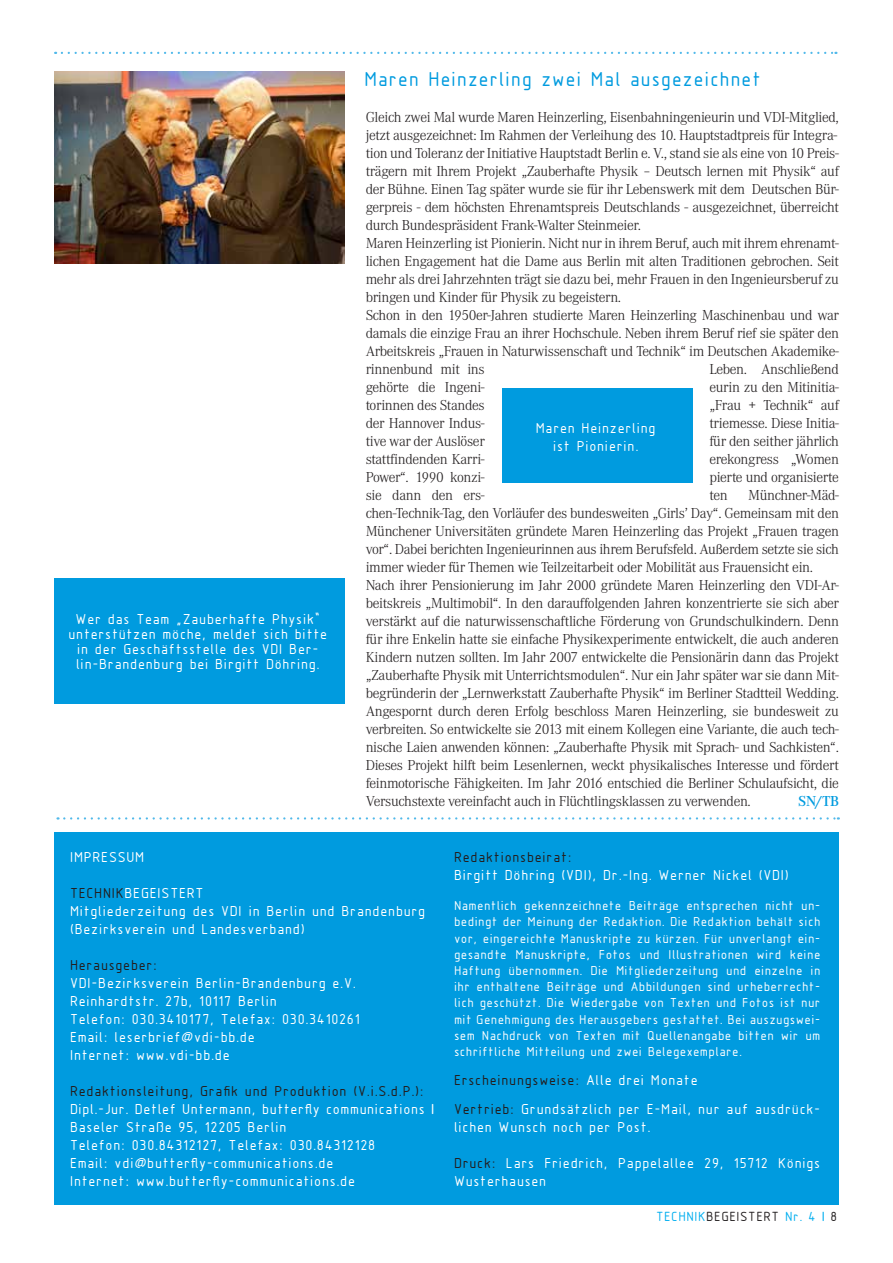
<style>
.page{position:relative;width:893px;height:1263px;background:#fff}
.page>*{position:absolute;margin:0;border:0;box-sizing:border-box;transform-origin:0 0}
.t1{font:21px "Isonorm 3098 LW20";color:#009bdf}
.t2{font:300 15px/18px "Corporate A";letter-spacing:-.025em;color:#231f20}
.t3{font:15px/18px "Isonorm 3098 LW20";color:#fff}
.t4{font:15px "Isonorm 3098 LW20";color:#231f20}
.t5{font:600 15px "Corporate A";color:#009bdf}
.t6{font:13.8px "Isonorm 3098 LW20";color:#00aeef}
.t7{font:13.5px/16.2px "Isonorm 3098 LW20";letter-spacing:-.01em;color:#fff;text-align:justify}
.s1{color:#231f20}
</style>
<div class="page">
<svg style="left:62px;top:52px;width:774px;height:2px"></svg>
<img style="left:54px;top:71px;width:290px;height:193px">
<div style="left:54px;top:833px;width:785px;height:372px;background:#009bdf"></div>
<div style="left:502px;top:389px;width:190px;height:94px;background:#009bdf"></div>
<svg style="left:58px;top:817px;width:781px;height:2px"></svg>
<div style="left:54px;top:578px;width:290px;height:125px;background:#009bdf"></div>
<p class="t3" style="left:69px;top:612px;width:261px;line-height:15px;text-align:center">Wer das Team „Zauberhafte Physik“ unterstützen möche, meldet sich bitte in der Geschäftsstelle des VDI Ber&shy;lin-Brandenburg bei Birgitt Döhring.</p>
<h1 class="t1" style="left:366px;top:68px;width:399px">Maren Heinzerling zwei Mal ausgezeichnet</h1>
<p class="t2" style="left:366px;top:108px;width:475px">Gleich zwei Mal wurde Maren Heinzerling, Eisenbahningenieurin und VDI-Mitglied, jetzt ausgezeichnet: Im Rahmen der Verleihung des 10. Hauptstadtpreis für Integra&shy;tion und Toleranz der Initiative Hauptstadt Berlin e. V., stand sie als eine von 10 Preis&shy;trägern mit Ihrem Projekt „Zauberhafte Physik – Deutsch lernen mit Physik“ auf der Bühne. Einen Tag später wurde sie für ihr Lebenswerk mit dem Deutschen Bür&shy;gerpreis - dem höchsten Ehrenamtspreis Deutschlands - ausgezeichnet, überreicht durch Bundespräsident Frank-Walter Steinmeier.<br>Maren Heinzerling ist Pionierin. Nicht nur in ihrem Beruf, auch mit ihrem ehrenamt&shy;lichen Engagement hat die Dame aus Berlin mit alten Traditionen gebrochen. Seit mehr als drei Jahrzehnten trägt sie dazu bei, mehr Frauen in den Ingenieursberuf zu bringen und Kinder für Physik zu begeistern.<br>Schon in den 1950er-Jahren studierte Maren Heinzerling Maschinenbau und war damals die einzige Frau an ihrer Hochschule. Neben ihrem Beruf rief sie später den Arbeitskreis „Frauen in Naturwissenschaft und Technik“ im Deutschen Akademike&shy;rinnenbund mit ins</p>
<p class="t2" style="left:709px;top:360px;width:131px">Leben. Anschließend</p>
<p class="t2" style="left:366px;top:378px;width:121px">gehörte die Ingeni-</p>
<p class="t2" style="left:709px;top:378px;width:131px">eurin zu den Mitinitia-</p>
<p class="t2" style="left:366px;top:396px;width:121px">torinnen des Standes</p>
<p class="t2" style="left:709px;top:396px;width:131px">„Frau + Technik“ auf</p>
<p class="t2" style="left:366px;top:414px;width:121px">der Hannover Indus-</p>
<p class="t2" style="left:709px;top:414px;width:131px">triemesse. Diese Initia-</p>
<p class="t2" style="left:366px;top:432px;width:121px">tive war der Auslöser</p>
<p class="t2" style="left:709px;top:432px;width:131px">für den seither jährlich</p>
<p class="t2" style="left:366px;top:450px;width:121px">stattfindenden Karri-</p>
<p class="t2" style="left:709px;top:450px;width:131px">erekongress „Women</p>
<p class="t2" style="left:366px;top:468px;width:121px">Power“. 1990 konzi-</p>
<p class="t2" style="left:709px;top:468px;width:131px">pierte und organisierte</p>
<p class="t2" style="left:366px;top:486px;width:121px">sie dann den ers-</p>
<p class="t2" style="left:709px;top:486px;width:20px">ten</p>
<p class="t3" style="left:537px;top:419px;width:122px;text-align:center">Maren Heinzerling ist Pionierin.</p>
<p class="t2" style="left:366px;top:486px;width:475px;text-indent:382px">Münchner-Mäd&shy;chen-Technik-Tag, den Vorläufer des bundesweiten „Girls’ Day“. Gemeinsam mit den Münchener Universitäten gründete Maren Heinzerling das Projekt „Frauen tragen vor“. Dabei berichten Ingenieurinnen aus ihrem Berufsfeld. Außerdem setzte sie sich immer wieder für Themen wie Teilzeitarbeit oder Mobilität aus Frauensicht ein.<br>Nach ihrer Pensionierung im Jahr 2000 gründete Maren Heinzerling den VDI-Ar&shy;beitskreis „Multimobil“. In den darauffolgenden Jahren konzentrierte sie sich aber verstärkt auf die naturwissenschaftliche Förderung von Grundschulkindern. Denn für ihre Enkelin hatte sie einfache Physikexperimente entwickelt, die auch anderen Kindern nutzen sollten. Im Jahr 2007 entwickelte die Pensionärin dann das Projekt „Zauberhafte Physik mit Unterrichtsmodulen“. Nur ein Jahr später war sie dann Mit&shy;begründerin der „Lernwerkstatt Zauberhafte Physik“ im Berliner Stadtteil Wedding.<br>Angespornt durch deren Erfolg beschloss Maren Heinzerling, sie bundesweit zu verbreiten. So entwickelte sie 2013 mit einem Kollegen eine Variante, die auch tech&shy;nische Laien anwenden können: „Zauberhafte Physik mit Sprach- und Sachkisten“.<br>Dieses Projekt hilft beim Lesenlernen, weckt physikalisches Interesse und fördert feinmotorische Fähigkeiten. Im Jahr 2016 entschied die Berliner Schulaufsicht, die Versuchstexte vereinfacht auch in Flüchtlingsklassen zu verwenden.</p>
<p class="t5" style="left:798px;top:793px;width:42px">SN/TB</p>
<p class="t3" style="left:71px;top:848px;width:77px">IMPRESSUM</p>
<p class="t3" style="left:71px;top:884px;width:358px"><span class="s1">TECHNIK</span>BEGEISTERT<br>Mitgliederzeitung des VDI in Berlin und Brandenburg (Bezirksverein und Landesverband)</p>
<p class="t4" style="left:71px;top:957px;width:90px">Herausgeber:</p>
<p class="t3" style="left:71px;top:974px;width:292px">VDI-Bezirksverein Berlin-Brandenburg e.V.<br>Reinhardtstr. 27b, 10117 Berlin<br>Telefon: 030.3410177, Telefax: 030.3410261<br>Email: leserbrief@vdi-bb.de<br>Internet: www.vdi-bb.de</p>
<p class="t4" style="left:71px;top:1083px;width:356px">Redaktionsleitung, Grafik und Produktion (V.i.S.d.P.):</p>
<p class="t3" style="left:71px;top:1100px;width:366px">Dipl.-Jur. Detlef Untermann, butterfly communications | Baseler Straße 95, 12205 Berlin<br>Telefon: 030.84312127, Telefax: 030.84312128<br>Email: vdi@butterfly-communications.de<br>Internet: www.butterfly-communications.de</p>
<p class="t4" style="left:455px;top:849px;width:120px">Redaktionsbeirat:</p>
<p class="t3" style="left:455px;top:866px;width:337px">Birgitt Döhring (VDI), Dr.-Ing. Werner Nickel (VDI)</p>
<p class="t7" style="left:455px;top:898px;width:368px">Namentlich gekennzeichnete Beiträge entsprechen nicht un&shy;bedingt der Meinung der Redaktion. Die Redaktion behält sich vor, eingereichte Manuskripte zu kürzen. Für unverlangt ein&shy;gesandte Manuskripte, Fotos und Illustrationen wird keine Haftung übernommen. Die Mitgliederzeitung und einzelne in ihr enthaltene Beiträge und Abbildungen sind urheberrecht&shy;lich geschützt. Die Wiedergabe von Texten und Fotos ist nur mit Genehmigung des Herausgebers gestattet. Bei auszugswei&shy;sem Nachdruck von Texten mit Quellenangabe bitten wir um schriftliche Mitteilung und zwei Belegexemplare.</p>
<p class="t3" style="left:455px;top:1066px;width:368px;line-height:28.8px"><span class="s1">Erscheinungsweise:</span> Alle drei Monate<br><span class="s1">Vertrieb:</span> Grundsätzlich per E-Mail, nur auf ausdrück-</p>
<p class="t3" style="left:455px;top:1118px;width:199px">lichen Wunsch noch per Post.</p>
<p class="t3" style="left:455px;top:1154px;width:368px"><span class="s1">Druck:</span> Lars Friedrich, Pappelallee 29, 15712 Königs<br>Wusterhausen</p>
<p class="t6" style="left:657px;top:1209px;width:183px">TECHNIK<span class="s1">BEGEISTERT</span> Nr. 4 | <span class="s1">8</span></p>
</div>
